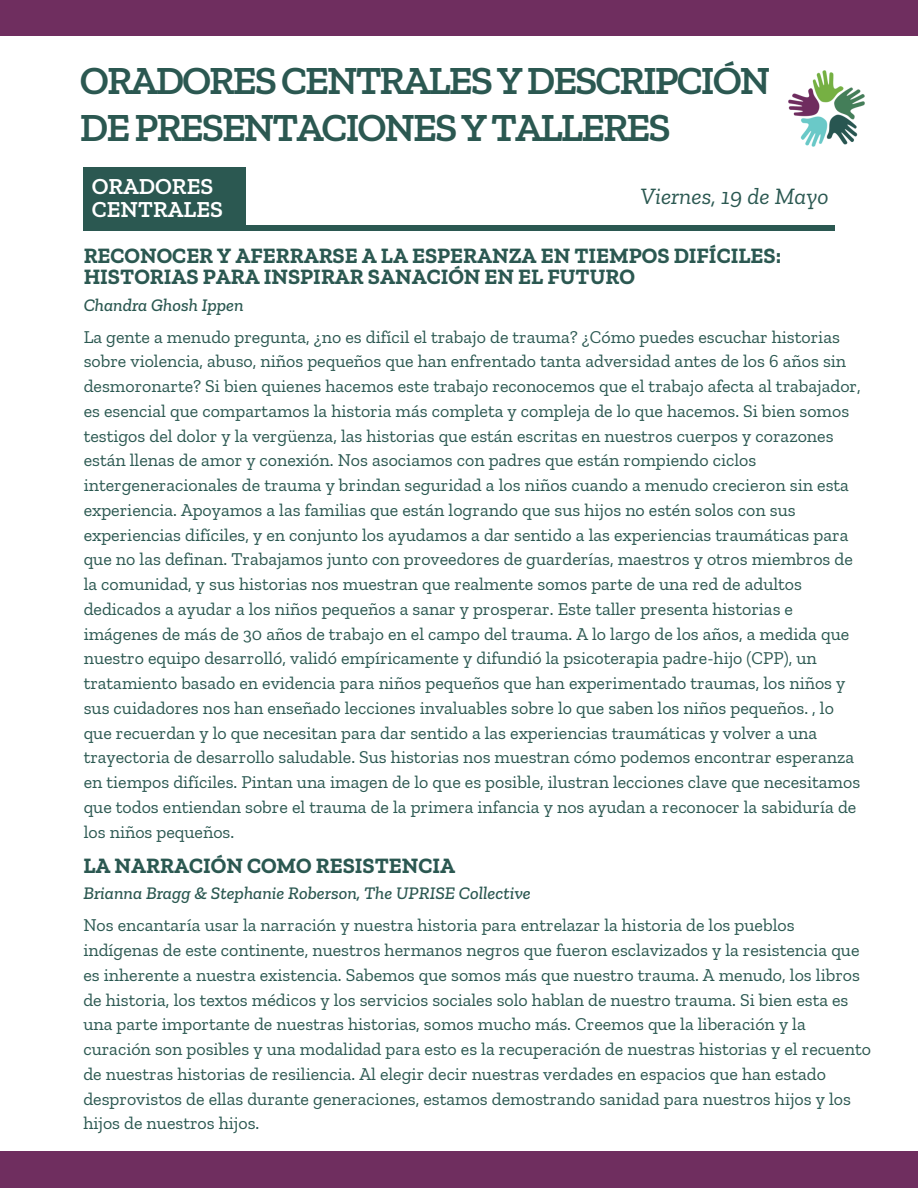
<style>
.page{position:relative;width:918px;height:1188px;background:#fff}
.page>*{position:absolute;margin:0;border:0;box-sizing:border-box;transform-origin:0 0}
.t1{font:600 40.65px/47.2px "Zilla Slab";letter-spacing:-.05em;color:#2b5851}
.t2{font:600 23.4px/22.5px "Zilla Slab";color:#fff}
.t3{font:italic 23.4px "Zilla Slab";color:#2b5851}
.t4{font:700 21.9px/21.3px "Zilla Slab";color:#2b5851}
.t5{font:18px/24.8px "Zilla Slab";color:#2b5851}
.t6{font:italic 500 18px "Zilla Slab";color:#2b5851}
</style>
<div class="page">
<div style="left:84px;top:226px;width:751px;height:5px;background:#2b5851"></div>
<div style="left:83px;top:167px;width:163px;height:63px;background:#2b5851"></div>
<div style="left:0;top:1151px;width:918px;height:37px;background:#6f2e5f"></div>
<div style="left:0;top:0;width:918px;height:36px;background:#6f2e5f"></div>
<img style="left:788px;top:70px;width:77px;height:77px">
<p class="t1" style="left:80px;top:56px;width:692px">ORADORESCENTRALESYDESCRIPCIÓN<br>DEPRESENTACIONESYTALLERES</p>
<p class="t2" style="left:92px;top:175px;width:133px">ORADORES<br>CENTRALES</p>
<p class="t3" style="left:640px;top:182px;width:190px">Viernes, 19 de Mayo</p>
<p class="t4" style="left:84px;top:244px;width:699px">RECONOCER Y AFERRARSE A LA ESPERANZA EN TIEMPOS DIFÍCILES:<br>HISTORIAS PARA INSPIRAR SANACIÓN EN EL FUTURO</p>
<p class="t6" style="left:84px;top:294px;width:162px">Chandra Ghosh Ippen</p>
<p class="t5" style="left:84px;top:324px;width:779px">La gente a menudo pregunta, ¿no es difícil el trabajo de trauma? ¿Cómo puedes escuchar historias sobre violencia, abuso, niños pequeños que han enfrentado tanta adversidad antes de los 6 años sin desmoronarte? Si bien quienes hacemos este trabajo reconocemos que el trabajo afecta al trabajador, es esencial que compartamos la historia más completa y compleja de lo que hacemos. Si bien somos testigos del dolor y la vergüenza, las historias que están escritas en nuestros cuerpos y corazones están llenas de amor y conexión. Nos asociamos con padres que están rompiendo ciclos intergeneracionales de trauma y brindan seguridad a los niños cuando a menudo crecieron sin esta experiencia. Apoyamos a las familias que están logrando que sus hijos no estén solos con sus experiencias difíciles, y en conjunto los ayudamos a dar sentido a las experiencias traumáticas para que no las definan. Trabajamos junto con proveedores de guarderías, maestros y otros miembros de la comunidad, y sus historias nos muestran que realmente somos parte de una red de adultos dedicados a ayudar a los niños pequeños a sanar y prosperar. Este taller presenta historias e imágenes de más de 30 años de trabajo en el campo del trauma. A lo largo de los años, a medida que nuestro equipo desarrolló, validó empíricamente y difundió la psicoterapia padre-hijo (CPP), un tratamiento basado en evidencia para niños pequeños que han experimentado traumas, los niños y sus cuidadores nos han enseñado lecciones invaluables sobre lo que saben los niños pequeños. , lo que recuerdan y lo que necesitan para dar sentido a las experiencias traumáticas y volver a una trayectoria de desarrollo saludable. Sus historias nos muestran cómo podemos encontrar esperanza en tiempos difíciles. Pintan una imagen de lo que es posible, ilustran lecciones clave que necesitamos que todos entiendan sobre el trauma de la primera infancia y nos ayudan a reconocer la sabiduría de los niños pequeños.</p>
<p class="t4" style="left:83px;top:855px;width:373px">LA NARRACIÓN COMO RESISTENCIA</p>
<p class="t6" style="left:83px;top:882px;width:449px">Brianna Bragg &amp; Stephanie Roberson, The UPRISE Collective</p>
<p class="t5" style="left:83px;top:913px;width:789px">Nos encantaría usar la narración y nuestra historia para entrelazar la historia de los pueblos indígenas de este continente, nuestros hermanos negros que fueron esclavizados y la resistencia que es inherente a nuestra existencia. Sabemos que somos más que nuestro trauma. A menudo, los libros de historia, los textos médicos y los servicios sociales solo hablan de nuestro trauma. Si bien esta es una parte importante de nuestras historias, somos mucho más. Creemos que la liberación y la curación son posibles y una modalidad para esto es la recuperación de nuestras historias y el recuento de nuestras historias de resiliencia. Al elegir decir nuestras verdades en espacios que han estado desprovistos de ellas durante generaciones, estamos demostrando sanidad para nuestros hijos y los hijos de nuestros hijos.</p>
</div>
